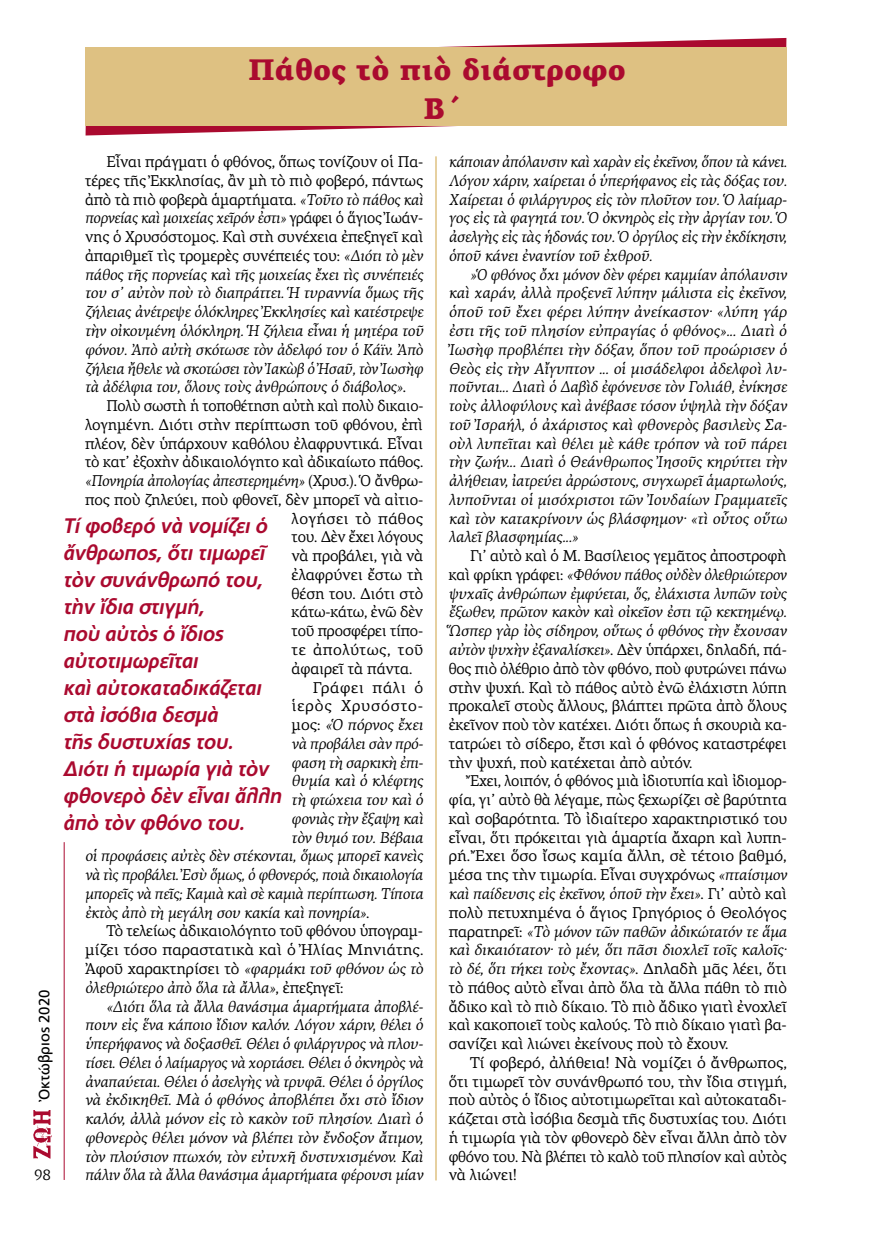
<style>
.page{position:relative;width:872px;height:1234px;background:#fff}
.page>*{position:absolute;margin:0;border:0;box-sizing:border-box;transform-origin:0 0}
.t1{font:900 30px/39px "PF Agora Serif Pro";color:#aa0a2f;text-align:center}
.t2{font:italic 700 21px/27px "PF Catalog Poly";letter-spacing:-.01em;color:#aa0a2f}
.t3{font:italic 15.75px/18.8px "PF Agora Serif Pro";letter-spacing:-.01em;color:#000;text-align:justify}
.t4{font:15.75px/18.8px "PF Agora Serif Pro";letter-spacing:-.01em;color:#000;text-align:justify}
.t5{font:15.75px "PF Agora Serif Pro";letter-spacing:-.01em;color:#000;scale:.96 1}
.t6{font:15.75px "PF Agora Serif Pro";letter-spacing:.02em;color:#000}
.t7{font:15.75px "PF Agora Serif Pro";letter-spacing:.025em;color:#000}
.t8{font:15.75px "PF Agora Serif Pro";letter-spacing:.05em;color:#000}
.t9{font:15.75px "PF Agora Serif Pro";letter-spacing:.04em;color:#000}
.t10{font:15px "PF Catalog Poly";color:#000}
.t11{font:15px "PF Agora Serif Pro";color:#000}
.s1{font-style:normal}
.s2{font-style:italic}
</style>
<div class="page">
<hr style="left:64px;top:842px;width:1px;height:337px;background:#aa0a2f">
<img style="left:33px;top:1110px;width:19px;height:48px">
<svg style="left:85px;top:38px;width:702px;height:98px"></svg>
<div style="left:85px;top:48px;width:702px;height:78px;background:#dec182"></div>
<hr style="left:435px;top:156px;width:2px;height:1024px;background:#dec182">
<h1 class="t1" style="left:248px;top:51px;width:379px">Πάθος τὸ πιὸ διάστροφο<br>Β΄</h1>
<p class="t10" style="left:36px;top:1099px;width:112px;rotate:-90deg">Ὀκτώβριος 2020</p>
<p class="t11" style="left:34px;top:1165px;width:18px">98</p>
<p class="t3" style="left:85px;top:152px;width:340px;text-indent:21px"><span class="s1">Εἶναι πράγματι ὁ φθόνος, ὅπως τονίζουν οἱ Πα&shy;τέρες τῆς Ἐκκλησίας, ἂν μὴ τὸ πιὸ φοβερό, πάντως ἀπὸ τὰ πιὸ φοβερὰ ἁμαρτήματα.</span> «Τοῦτο τὸ πάθος καὶ πορνείας καὶ μοιχείας χεῖρόν ἐστι» <span class="s1">γράφει ὁ ἅγιος Ἰωάν&shy;νης ὁ Χρυσόστομος. Καὶ στὴ συνέχεια ἐπεξηγεῖ καὶ ἀπαριθμεῖ τὶς τρομερὲς συνέπειές του:</span> «Διότι τὸ μὲν πάθος τῆς πορνείας καὶ τῆς μοιχείας ἔχει τὶς συνέπειές του σ’ αὐτὸν ποὺ τὸ διαπράττει. Ἡ τυραννία ὅμως τῆς ζήλειας ἀνέτρεψε ὁλόκληρες Ἐκκλησίες καὶ κατέστρεψε τὴν οἰκουμένη ὁλόκληρη. Ἡ ζήλεια εἶναι ἡ μητέρα τοῦ φόνου. Ἀπὸ αὐτὴ σκότωσε τὸν ἀδελφό του ὁ Κάϊν. Ἀπὸ ζήλεια ἤθελε νὰ σκοτώσει τὸν Ἰακὼβ ὁ Ἠσαῦ, τὸν Ἰωσὴφ τὰ ἀδέλφια του, ὅλους τοὺς ἀνθρώπους ὁ διάβολος»<span class="s1">.</span></p>
<p class="t5" style="left:106px;top:396px;width:332px">Πολὺ σωστὴ ἡ τοποθέτηση αὐτὴ καὶ πολὺ δικαιο-</p>
<p class="t4" style="left:85px;top:415px;width:339px">λογημένη. Διότι στὴν περίπτωση τοῦ φθόνου, ἐπὶ</p>
<p class="t4" style="left:85px;top:434px;width:339px">πλέον, δὲν ὑπάρχουν καθόλου ἐλαφρυντικά. Εἶναι</p>
<p class="t4" style="left:85px;top:452px;width:340px">τὸ κατ’ ἐξοχὴν ἀδικαιολόγητο καὶ ἀδικαίωτο πάθος.</p>
<p class="t3" style="left:85px;top:471px;width:340px">«Πονηρία ἀπολογίας ἀπεστερημένη» <span class="s1">(Χρυσ.). Ὁ ἄνθρω-</span></p>
<p class="t4" style="left:85px;top:490px;width:340px">πος ποὺ ζηλεύει, ποὺ φθονεῖ, δὲν μπορεῖ νὰ αἰτιο-</p>
<p class="t6" style="left:292px;top:508px;width:133px">λογήσει τὸ πάθος</p>
<p class="t4" style="left:292px;top:527px;width:133px">του. Δὲν ἔχει λόγους</p>
<p class="t4" style="left:292px;top:546px;width:133px">νὰ προβάλει, γιὰ νὰ</p>
<p class="t4" style="left:292px;top:565px;width:133px">ἐλαφρύνει ἔστω τὴ</p>
<p class="t4" style="left:292px;top:584px;width:133px">θέση του. Διότι στὸ</p>
<p class="t4" style="left:292px;top:602px;width:133px">κάτω-κάτω, ἐνῶ δὲν</p>
<p class="t4" style="left:292px;top:621px;width:133px">τοῦ προσφέρει τίπο-</p>
<p class="t7" style="left:292px;top:640px;width:133px">τε ἀπολύτως, τοῦ</p>
<p class="t4" style="left:292px;top:659px;width:122px">ἀφαιρεῖ τὰ πάντα.</p>
<p class="t9" style="left:313px;top:677px;width:112px">Γράφει πάλι ὁ</p>
<p class="t8" style="left:292px;top:696px;width:133px">ἱερὸς Χρυσόστο-</p>
<p class="t3" style="left:292px;top:715px;width:133px"><span class="s1">μος:</span> «Ὁ πόρνος ἔχει</p>
<p class="t3" style="left:292px;top:734px;width:133px">νὰ προβάλει σὰν πρό-</p>
<p class="t3" style="left:292px;top:752px;width:133px">φαση τὴ σαρκικὴ ἐπι-</p>
<p class="t3" style="left:292px;top:771px;width:133px">θυμία καὶ ὁ κλέφτης</p>
<p class="t3" style="left:292px;top:790px;width:133px">τὴ φτώχεια του καὶ ὁ</p>
<p class="t3" style="left:292px;top:809px;width:133px">φονιὰς τὴν ἔξαψη καὶ</p>
<p class="t3" style="left:292px;top:827px;width:133px">τὸν θυμό του. Βέβαια</p>
<p class="t3" style="left:85px;top:846px;width:340px">οἱ προφάσεις αὐτὲς δὲν στέκονται, ὅμως μπορεῖ κανεὶς</p>
<p class="t3" style="left:85px;top:865px;width:339px">νὰ τὶς προβάλει. Ἐσὺ ὅμως, ὁ φθονερός, ποιὰ δικαιολογία</p>
<p class="t3" style="left:85px;top:884px;width:340px">μπορεῖς νὰ πεῖς; Καμιὰ καὶ σὲ καμιὰ περίπτωση. Τίποτα</p>
<p class="t3" style="left:85px;top:902px;width:286px">ἐκτὸς ἀπὸ τὴ μεγάλη σου κακία καὶ πονηρία»<span class="s1">.</span></p>
<p class="t4" style="left:106px;top:921px;width:318px">Τὸ τελείως ἀδικαιολόγητο τοῦ φθόνου ὑπογραμ-</p>
<p class="t4" style="left:85px;top:940px;width:340px">μίζει τόσο παραστατικὰ καὶ ὁ Ἠλίας Μηνιάτης.</p>
<p class="t3" style="left:85px;top:959px;width:340px"><span class="s1">Ἀφοῦ χαρακτηρίσει τὸ</span> «φαρμάκι τοῦ φθόνου ὡς τὸ</p>
<p class="t3" style="left:85px;top:977px;width:260px">ὀλεθριώτερο ἀπὸ ὅλα τὰ ἄλλα»<span class="s1">, ἐπεξηγεῖ:</span></p>
<p class="t3" style="left:106px;top:996px;width:318px">«Διότι ὅλα τὰ ἄλλα θανάσιμα ἁμαρτήματα ἀποβλέ-</p>
<p class="t3" style="left:85px;top:1015px;width:340px">πουν εἰς ἕνα κάποιο ἴδιον καλόν. Λόγου χάριν, θέλει ὁ</p>
<p class="t3" style="left:85px;top:1034px;width:340px">ὑπερήφανος νὰ δοξασθεῖ. Θέλει ὁ φιλάργυρος νὰ πλου-</p>
<p class="t3" style="left:85px;top:1052px;width:340px">τίσει. Θέλει ὁ λαίμαργος νὰ χορτάσει. Θέλει ὁ ὀκνηρὸς νὰ</p>
<p class="t3" style="left:85px;top:1071px;width:339px">ἀναπαύεται. Θέλει ὁ ἀσελγὴς νὰ τρυφᾶ. Θέλει ὁ ὀργίλος</p>
<p class="t3" style="left:85px;top:1090px;width:339px">νὰ ἐκδικηθεῖ. Μὰ ὁ φθόνος ἀποβλέπει ὄχι στὸ ἴδιον</p>
<p class="t3" style="left:85px;top:1109px;width:339px">καλόν, ἀλλὰ μόνον εἰς τὸ κακὸν τοῦ πλησίον. Διατὶ ὁ</p>
<p class="t3" style="left:85px;top:1127px;width:339px">φθονερὸς θέλει μόνον νὰ βλέπει τὸν ἔνδοξον ἄτιμον,</p>
<p class="t3" style="left:85px;top:1146px;width:339px">τὸν πλούσιον πτωχόν, τὸν εὐτυχῆ δυστυχισμένον. Καὶ</p>
<p class="t3" style="left:85px;top:1165px;width:340px">πάλιν ὅλα τὰ ἄλλα θανάσιμα ἁμαρτήματα φέρουσι μίαν</p>
<h2 class="t2" style="left:64px;top:511px;width:220px">Τί φοβερό νὰ νομίζει ὁ ἄνθρωπος, ὅτι τιμωρεῖ τὸν συνάνθρωπό του, τὴν ἴδια στιγμή,<br>ποὺ αὐτὸς ὁ ἴδιος αὐτοτιμωρεῖται<br>καὶ αὐτοκαταδικάζεται στὰ ἰσόβια δεσμὰ<br>τῆς δυστυχίας του.<br>Διότι ἡ τιμωρία γιὰ τὸν φθονερὸ δὲν εἶναι ἄλλη ἀπὸ τὸν φθόνο του.</h2>
<p class="t3" style="left:449px;top:152px;width:340px">κάποιαν ἀπόλαυσιν καὶ χαρὰν εἰς ἐκεῖνον, ὅπου τὰ κάνει.<br>Λόγου χάριν, χαίρεται ὁ ὑπερήφανος εἰς τὰς δόξας του.<br>Χαίρεται ὁ φιλάργυρος εἰς τὸν πλοῦτον του. Ὁ λαίμαρ&shy;γος εἰς τὰ φαγητά του. Ὁ ὀκνηρὸς εἰς τὴν ἀργίαν του. Ὁ ἀσελγὴς εἰς τὰς ἡδονάς του. Ὁ ὀργίλος εἰς τὴν ἐκδίκησιν, ὁποῦ κάνει ἐναντίον τοῦ ἐχθροῦ.</p>
<p class="t3" style="left:449px;top:265px;width:340px;text-indent:21px">»Ὁ φθόνος ὄχι μόνον δὲν φέρει καμμίαν ἀπόλαυσιν καὶ χαράν, ἀλλὰ προξενεῖ λύπην μάλιστα εἰς ἐκεῖνον, ὁποῦ τοῦ ἔχει φέρει λύπην ἀνείκαστον· «λύπη γάρ ἐστι τῆς τοῦ πλησίον εὐπραγίας ὁ φθόνος»... Διατὶ ὁ Ἰωσὴφ προβλέπει τὴν δόξαν, ὅπου τοῦ προώρισεν ὁ Θεὸς εἰς τὴν Αἴγυπτον ... οἱ μισάδελφοι ἀδελφοὶ λυ&shy;ποῦνται... Διατὶ ὁ Δαβὶδ ἐφόνευσε τὸν Γολιάθ, ἐνίκησε τοὺς ἀλλοφύλους καὶ ἀνέβασε τόσον ὑψηλὰ τὴν δόξαν τοῦ Ἰσραήλ, ὁ ἀχάριστος καὶ φθονερὸς βασιλεὺς Σα&shy;οὺλ λυπεῖται καὶ θέλει μὲ κάθε τρόπον νὰ τοῦ πάρει τὴν ζωήν... Διατὶ ὁ Θεάνθρωπος Ἰησοῦς κηρύττει τὴν ἀλήθειαν, ἰατρεύει ἀρρώστους, συγχωρεῖ ἁμαρτωλούς, λυποῦνται οἱ μισόχριστοι τῶν Ἰουδαίων Γραμματεῖς καὶ τὸν κατακρίνουν ὡς βλάσφημον· «τὶ οὗτος οὕτω λαλεῖ βλασφημίας...»</p>
<p class="t4" style="left:449px;top:546px;width:340px;text-indent:21px">Γι’ αὐτὸ καὶ ὁ Μ. Βασίλειος γεμᾶτος ἀποστροφὴ καὶ φρίκη γράφει: <span class="s2">«Φθόνου πάθος οὐδὲν ὀλεθριώτερον ψυχαῖς ἀνθρώπων ἐμφύεται, ὅς, ἐλάχιστα λυπῶν τοὺς ἔξωθεν, πρῶτον κακὸν καὶ οἰκεῖον ἐστι τῷ κεκτημένῳ.<br>Ὥσπερ γὰρ ἰὸς σίδηρον, οὕτως ὁ φθόνος τὴν ἔχουσαν αὐτὸν ψυχὴν ἐξαναλίσκει»</span>. Δὲν ὑπάρχει, δηλαδή, πά&shy;θος πιὸ ὀλέθριο ἀπὸ τὸν φθόνο, ποὺ φυτρώνει πάνω στὴν ψυχή. Καὶ τὸ πάθος αὐτὸ ἐνῶ ἐλάχιστη λύπη προκαλεῖ στοὺς ἄλλους, βλάπτει πρῶτα ἀπὸ ὅλους ἐκεῖνον ποὺ τὸν κατέχει. Διότι ὅπως ἡ σκουριὰ κα&shy;τατρώει τὸ σίδερο, ἔτσι καὶ ὁ φθόνος καταστρέφει τὴν ψυχή, ποὺ κατέχεται ἀπὸ αὐτόν.</p>
<p class="t4" style="left:449px;top:771px;width:340px;text-indent:21px">Ἔχει, λοιπόν, ὁ φθόνος μιὰ ἰδιοτυπία καὶ ἰδιομορ&shy;φία, γι’ αὐτὸ θὰ λέγαμε, πὼς ξεχωρίζει σὲ βαρύτητα καὶ σοβαρότητα. Τὸ ἰδιαίτερο χαρακτηριστικό του εἶναι, ὅτι πρόκειται γιὰ ἁμαρτία ἄχαρη καὶ λυπη&shy;ρή. Ἔχει ὅσο ἴσως καμία ἄλλη, σὲ τέτοιο βαθμό, μέσα της τὴν τιμωρία. Εἶναι συγχρόνως <span class="s2">«πταίσιμον καὶ παίδευσις εἰς ἐκεῖνον, ὁποῦ τὴν ἔχει»</span>. Γι’ αὐτὸ καὶ πολὺ πετυχημένα ὁ ἅγιος Γρηγόριος ὁ Θεολόγος παρατηρεῖ: <span class="s2">«Τὸ μόνον τῶν παθῶν ἀδικώτατόν τε ἅμα καὶ δικαιότατον· τὸ μέν, ὅτι πᾶσι διοχλεῖ τοῖς καλοῖς· τὸ δέ, ὅτι τήκει τοὺς ἔχοντας»</span>. Δηλαδὴ μᾶς λέει, ὅτι τὸ πάθος αὐτὸ εἶναι ἀπὸ ὅλα τὰ ἄλλα πάθη τὸ πιὸ ἄδικο καὶ τὸ πιὸ δίκαιο. Τὸ πιὸ ἄδικο γιατὶ ἐνοχλεῖ καὶ κακοποιεῖ τοὺς καλούς. Τὸ πιὸ δίκαιο γιατὶ βα&shy;σανίζει καὶ λιώνει ἐκείνους ποὺ τὸ ἔχουν.</p>
<p class="t4" style="left:449px;top:1052px;width:340px;text-indent:21px">Τί φοβερό, ἀλήθεια! Νὰ νομίζει ὁ ἄνθρωπος, ὅτι τιμωρεῖ τὸν συνάνθρωπό του, τὴν ἴδια στιγμή, ποὺ αὐτὸς ὁ ἴδιος αὐτοτιμωρεῖται καὶ αὐτοκαταδι&shy;κάζεται στὰ ἰσόβια δεσμὰ τῆς δυστυχίας του. Διότι ἡ τιμωρία γιὰ τὸν φθονερὸ δὲν εἶναι ἄλλη ἀπὸ τὸν φθόνο του. Νὰ βλέπει τὸ καλὸ τοῦ πλησίον καὶ αὐτὸς νὰ λιώνει!</p>
</div>
